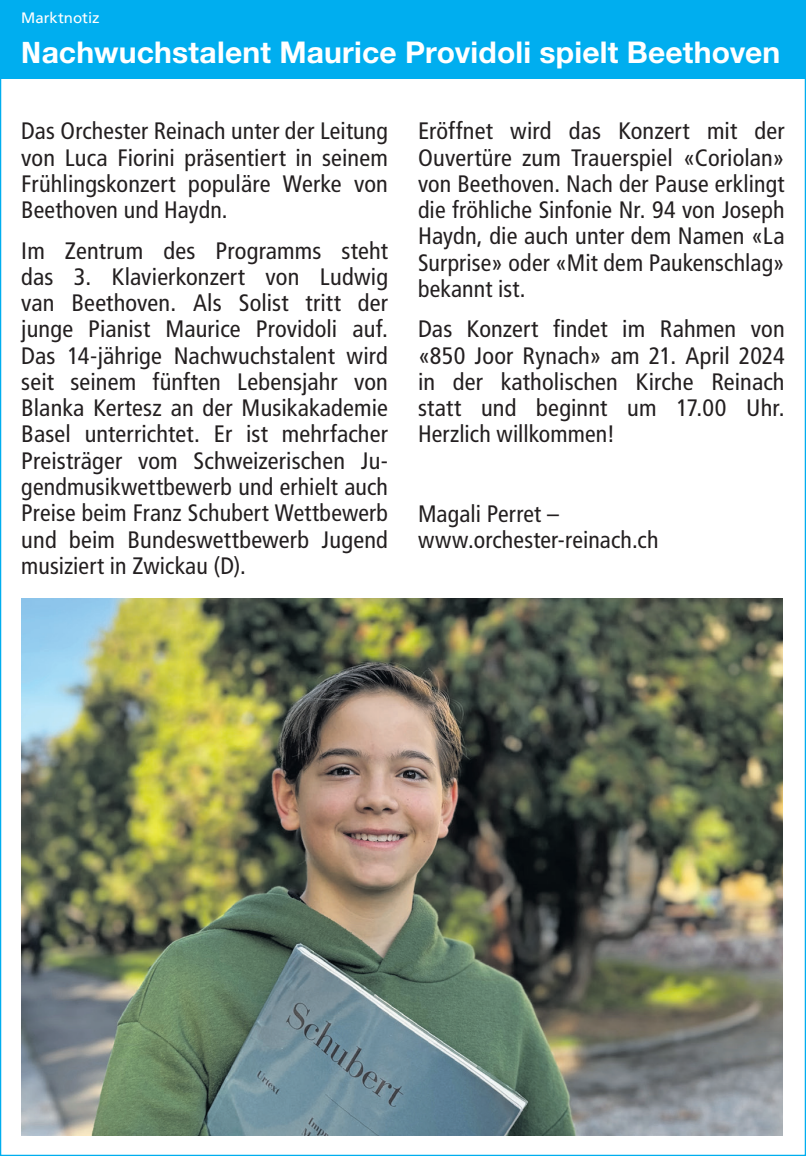
<style>
.page{position:relative;width:806px;height:1156px;background:#fff}
.page>*{position:absolute;margin:0;border:0;box-sizing:border-box;transform-origin:0 0}
.Titel{font:700 30px "Helvetica Neue LT Pro";letter-spacing:.005em;color:#fff}
.Lead{font:condensed 23.75px/26.2px "Frutiger LT";letter-spacing:.005em;color:#231f20;text-align:justify}
.t1{font:15px "Frutiger LT";color:#fff}
.s1{font-family:"Frutiger LT";font-weight:900;font-stretch:condensed}
</style>
<div class="page">
<div style="left:0;top:0;width:805px;height:78px;background:#00aeef"></div>
<img style="left:21px;top:598px;width:760px;height:536px">
<p class="t1" style="left:21px;top:9px;width:80px">Marktnotiz</p>
<p class="Titel" style="left:21px;top:34px;width:760px"><span class="s1">N</span>achwuchstalent Maurice Providoli spielt Beethoven</p>
<p class="Lead" style="left:21px;top:118px;width:368px">Das Orchester Reinach unter der Leitung von Luca Fiorini präsentiert in seinem Frühlingskonzert populäre Werke von Beethoven und Haydn.</p>
<p class="Lead" style="left:21px;top:237px;width:368px">Im Zentrum des Programms steht das 3. Klavierkonzert von Ludwig van Beethoven. Als Solist tritt der junge Pianist Maurice Providoli auf.<br>Das 14-jährige Nachwuchstalent wird seit seinem fünften Lebensjahr von Blanka Kertesz an der Musikakademie Basel unterrichtet. Er ist mehrfacher Preisträger vom Schweizerischen Ju&shy;gendmusikwettbewerb und erhielt auch Preise beim Franz Schubert Wettbewerb und beim Bundeswettbewerb Jugend musiziert in Zwickau (D).</p>
<p class="Lead" style="left:418px;top:118px;width:368px">Eröffnet wird das Konzert mit der Ouvertüre zum Trauerspiel «Coriolan» von Beethoven. Nach der Pause erklingt die fröhliche Sinfonie Nr. 94 von Joseph Haydn, die auch unter dem Namen «La Surprise» oder «Mit dem Paukenschlag» bekannt ist.</p>
<p class="Lead" style="left:418px;top:316px;width:368px">Das Konzert findet im Rahmen von «850 Joor Rynach» am 21. April 2024 in der katholischen Kirche Reinach statt und beginnt um 17.00 Uhr.<br>Herzlich willkommen!</p>
<p class="Lead" style="left:418px;top:500px;width:242px">Magali Perret – www.orchester-reinach.ch</p>
</div>
